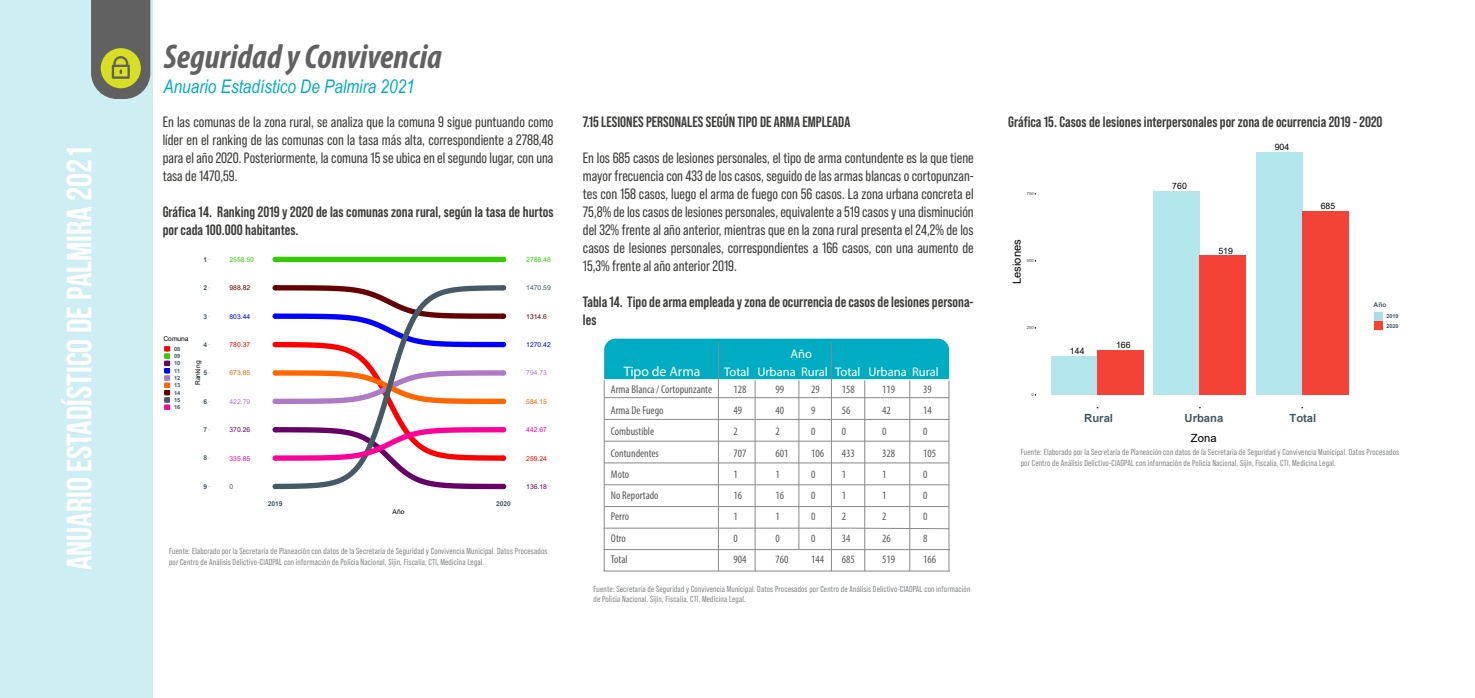
<style>
.page{position:relative;width:1475px;height:698px;background:#fff}
.page>*{position:absolute;margin:0;border:0;box-sizing:border-box;transform-origin:0 0}
.t1{font:700 35.25px "Bebas Neue";color:#fff}
.t2{font:italic 700 condensed 34.38px "Myriad Pro";color:#616161}
.t3{font:italic 18.75px "Arial Narrow";color:#00acc1}
.t4{font:15px/18px "Bebas Neue Pro";color:#3c3c3b;text-align:justify}
.t5{font:700 15px/18px "Bebas Neue Pro";color:#3c3c3b}
.t6{font:13.75px "Myriad Pro";color:#fff}
.t7{font:12.5px "Myriad Pro";color:#fff}
.t8{font:condensed 11.25px/21.2px "Myriad Pro";color:#58585a}
.t9{font:700 11.25px "Arial";color:#455a64}
.t10{font:11.25px "Arial";color:#000}
.t11{font:8.75px/10.5px "Bebas Neue Pro";letter-spacing:.02em;color:#87888a}
.t12{font:8.75px "Arial";color:#000}
.t13{font:6.75px "Arial";color:#3c0}
.t14{font:6.75px "Arial";color:#00f}
.t15{font:6.75px "Arial";color:#f00}
.t16{font:6.75px "Arial";color:#606}
.t17{font:6.75px "Arial";color:#af7ac5}
.t18{font:6.75px "Arial";color:#f60}
.t19{font:6.75px "Arial";color:#600}
.t20{font:6.75px "Arial";color:#f09}
.t21{font:6.75px "Arial";color:#455a64}
.t22{font:700 6.62px "Arial";color:#455a64}
.t23{font:6.62px "Arial";color:#000}
.t24{font:700 5.75px/7.2px "Arial";color:#455a64;text-align:justify}
.t25{font:700 5.5px/9.5px "Arial";color:#455a64}
.t26{font:4.25px "Arial";color:#4d4d4d}
</style>
<div class="page">
<div style="left:0;top:0;width:153px;height:698px;background:#cdeef2"></div>
<svg style="left:91px;top:0;width:59px;height:99px;background:#7c7f5c"></svg>
<svg style="left:272px;top:256px;width:6px;height:6px"></svg>
<svg style="left:500px;top:256px;width:6px;height:6px"></svg>
<div style="left:275px;top:257px;width:228px;height:5px;background:#3c0"></div>
<svg style="left:272px;top:285px;width:235px;height:205px"></svg>
<svg style="left:164px;top:346px;width:6px;height:64px"></svg>
<svg style="left:1035px;top:152px;width:314px;height:244px"></svg>
<hr style="left:1035px;top:361px;width:328px;height:1px;background:#fff">
<hr style="left:1035px;top:294px;width:328px;height:1px;background:#fff">
<hr style="left:1035px;top:227px;width:328px;height:1px;background:#fff">
<hr style="left:1035px;top:160px;width:328px;height:1px;background:#fff">
<hr style="left:1035px;top:394px;width:328px;height:1px;background:#fff">
<hr style="left:1035px;top:327px;width:328px;height:1px;background:#fff">
<hr style="left:1035px;top:260px;width:328px;height:1px;background:#fff">
<hr style="left:1035px;top:193px;width:328px;height:1px;background:#fff">
<hr style="left:1096px;top:140px;width:1px;height:267px;background:#fff">
<hr style="left:1199px;top:140px;width:1px;height:267px;background:#fff">
<hr style="left:1301px;top:140px;width:1px;height:267px;background:#fff">
<div style="left:1051px;top:356px;width:46px;height:39px;background:#b3e6ec"></div>
<div style="left:1097px;top:350px;width:46px;height:45px;background:#f44336"></div>
<div style="left:1256px;top:152px;width:46px;height:243px;background:#b3e6ec"></div>
<div style="left:1302px;top:211px;width:46px;height:184px;background:#f44336"></div>
<div style="left:1153px;top:191px;width:46px;height:204px;background:#b3e6ec"></div>
<div style="left:1199px;top:256px;width:46px;height:139px;background:#f44336"></div>
<div style="left:604px;top:338px;width:345px;height:41px;background:#00acc1"></div>
<hr style="left:604px;top:397px;width:345px;height:1px;background:#898888">
<hr style="left:604px;top:419px;width:345px;height:1px;background:#898888">
<hr style="left:604px;top:441px;width:345px;height:1px;background:#898888">
<hr style="left:604px;top:462px;width:345px;height:1px;background:#898888">
<hr style="left:604px;top:484px;width:345px;height:1px;background:#898888">
<hr style="left:604px;top:506px;width:345px;height:1px;background:#898888">
<svg style="left:603px;top:527px;width:345px;height:2px"></svg>
<hr style="left:603px;top:549px;width:347px;height:1px;background:#898888">
<hr style="left:603px;top:570px;width:347px;height:1px;background:#898888">
<hr style="left:718px;top:343px;width:1px;height:228px;background:#898888">
<hr style="left:754px;top:380px;width:1px;height:191px;background:#898888">
<hr style="left:798px;top:380px;width:1px;height:170px;background:#898888">
<hr style="left:864px;top:380px;width:1px;height:191px;background:#898888">
<hr style="left:909px;top:380px;width:1px;height:191px;background:#898888">
<hr style="left:831px;top:343px;width:1px;height:228px;background:#898888">
<hr style="left:948px;top:380px;width:1px;height:191px;background:#898888">
<hr style="left:604px;top:380px;width:1px;height:191px;background:#898888">
<svg style="left:1373px;top:311px;width:9px;height:10px"></svg>
<div style="left:1373px;top:312px;width:9px;height:8px;background:#a9dde3"></div>
<div style="left:1373px;top:321px;width:9px;height:9px;background:#f44336"></div>
<h1 class="t1" style="left:60px;top:570px;width:426px;rotate:-90deg">Anuario Estadístico De Palmira 2021</h1>
<h2 class="t2" style="left:164px;top:35px;width:279px">Seguridad y Convivencia</h2>
<p class="t3" style="left:163px;top:73px;width:253px">Anuario Estadístico De Palmira 2021</p>
<p class="t5" style="left:583px;top:112px;width:269px">7.15 LESIONES PERSONALES SEGÚN TIPO DE ARMA EMPLEADA</p>
<p class="t4" style="left:583px;top:148px;width:392px">En los 685 casos de lesiones personales, el tipo de arma contundente es la que tiene mayor frecuencia con 433 de los casos, seguido de las armas blancas o cortopunzan&shy;tes con 158 casos, luego el arma de fuego con 56 casos. La zona urbana concreta el 75,8% de los casos de lesiones personales, equivalente a 519 casos y una disminución del 32% frente al año anterior, mientras que en la zona rural presenta el 24,2% de los casos de lesiones personales, correspondientes a 166 casos, con una aumento de 15,3% frente al año anterior 2019.</p>
<p class="t5" style="left:583px;top:292px;width:392px">Tabla 14. Tipo de arma empleada y zona de ocurrencia de casos de lesiones persona&shy;les</p>
<p class="t4" style="left:163px;top:112px;width:392px">En las comunas de la zona rural, se analiza que la comuna 9 sigue puntuando como líder en el ranking de las comunas con la tasa más alta, correspondiente a 2788,48 para el año 2020. Posteriormente, la comuna 15 se ubica en el segundo lugar, con una tasa de 1470,59.</p>
<p class="t5" style="left:163px;top:202px;width:392px">Gráfica 14. Ranking 2019 y 2020 de las comunas zona rural, según la tasa de hurtos por cada 100.000 habitantes.</p>
<p class="t5" style="left:1008px;top:112px;width:376px">Gráfica 15. Casos de lesiones interpersonales por zona de ocurrencia 2019 - 2020</p>
<p class="t12" style="left:1274px;top:141px;width:16px">904</p>
<p class="t12" style="left:1172px;top:180px;width:16px">760</p>
<p class="t26" style="left:1026px;top:191px;width:9px">750</p>
<p class="t12" style="left:1320px;top:200px;width:16px">685</p>
<p class="t10" style="left:1009px;top:284px;width:46px;rotate:-90deg">Lesiones</p>
<p class="t12" style="left:1218px;top:244px;width:16px">519</p>
<p class="t13" style="left:229px;top:255px;width:26px">2558.59</p>
<p class="t13" style="left:526px;top:255px;width:26px">2788.48</p>
<p class="t22" style="left:203px;top:255px;width:5px">1</p>
<p class="t22" style="left:203px;top:283px;width:5px">2</p>
<p class="t22" style="left:203px;top:311px;width:5px">3</p>
<p class="t22" style="left:203px;top:340px;width:5px">4</p>
<p class="t22" style="left:203px;top:368px;width:5px">5</p>
<p class="t22" style="left:203px;top:396px;width:5px">6</p>
<p class="t22" style="left:203px;top:425px;width:5px">7</p>
<p class="t22" style="left:203px;top:453px;width:5px">8</p>
<p class="t22" style="left:203px;top:482px;width:5px">9</p>
<p class="t26" style="left:1026px;top:258px;width:9px">500</p>
<p class="t19" style="left:229px;top:283px;width:22px">988.82</p>
<p class="t21" style="left:526px;top:283px;width:26px">1470.59</p>
<p class="t22" style="left:1373px;top:300px;width:14px">Año</p>
<p class="t14" style="left:229px;top:311px;width:22px">803.44</p>
<p class="t19" style="left:526px;top:311px;width:22px">1314.6</p>
<p class="t25" style="left:1386px;top:311px;width:14px">2019<br>2020</p>
<p class="t26" style="left:1026px;top:325px;width:9px">250</p>
<p class="t23" style="left:163px;top:334px;width:27px">Comuna</p>
<p class="t24" style="left:174px;top:345px;width:8px">08<br>09<br>10<br>11<br>12<br>13<br>14<br>15<br>16</p>
<p class="t12" style="left:1069px;top:345px;width:16px">144</p>
<p class="t12" style="left:1115px;top:339px;width:16px">166</p>
<p class="t15" style="left:229px;top:340px;width:22px">780.37</p>
<p class="t14" style="left:526px;top:340px;width:26px">1270.42</p>
<p class="t17" style="left:526px;top:368px;width:22px">794.73</p>
<p class="t18" style="left:526px;top:396px;width:22px">584.15</p>
<p class="t7" style="left:790px;top:346px;width:23px">Año</p>
<p class="t23" style="left:193px;top:385px;width:26px;rotate:-90deg">Ranking</p>
<p class="t6" style="left:623px;top:362px;width:78px">Tipo de Arma</p>
<p class="t7" style="left:724px;top:364px;width:216px">Total Urbana Rural Total Urbana Rural</p>
<p class="t18" style="left:229px;top:368px;width:22px">673.85</p>
<p class="t8" style="left:611px;top:378px;width:103px">Arma Blanca / Cortopunzante<br>Arma De Fuego<br>Combustible<br>Contundentes<br>Moto<br>No Reportado<br>Perro<br>Otro<br>Total</p>
<p class="t8" style="left:733px;top:378px;width:14px">128<br>49<br>2<br>707<br>1<br>16<br>1<br>0<br>904</p>
<p class="t8" style="left:775px;top:378px;width:14px">99<br>40<br>2<br>601<br>1<br>16<br>1<br>0<br>760</p>
<p class="t8" style="left:811px;top:378px;width:14px">29<br>9<br>0<br>106<br>0<br>0<br>0<br>0<br>144</p>
<p class="t8" style="left:841px;top:378px;width:14px">158<br>56<br>0<br>433<br>1<br>1<br>2<br>34<br>685</p>
<p class="t8" style="left:882px;top:378px;width:14px">119<br>42<br>0<br>328<br>1<br>1<br>2<br>26<br>519</p>
<p class="t8" style="left:923px;top:378px;width:14px">39<br>14<br>0<br>105<br>0<br>0<br>0<br>8<br>166</p>
<p class="t26" style="left:1031px;top:392px;width:4px">0</p>
<p class="t17" style="left:229px;top:396px;width:22px">422.79</p>
<p class="t9" style="left:1084px;top:410px;width:30px">Rural</p>
<p class="t9" style="left:1184px;top:410px;width:40px">Urbana</p>
<p class="t9" style="left:1289px;top:410px;width:28px">Total</p>
<p class="t10" style="left:1190px;top:430px;width:27px">Zona</p>
<p class="t16" style="left:229px;top:425px;width:22px">370.26</p>
<p class="t20" style="left:526px;top:425px;width:22px">442.67</p>
<p class="t11" style="left:1020px;top:447px;width:380px">Fuente: Elaborado por la Secretaría de Planeación con datos de la Secretaría de Seguridad y Convivencia Municipal. Datos Procesados por Centro de Análisis Delictivo-CIADPAL con información de Policía Nacional, Sijin, Fiscalía, CTI, Medicina Legal.</p>
<p class="t20" style="left:229px;top:453px;width:22px">335.85</p>
<p class="t15" style="left:526px;top:453px;width:22px">259.24</p>
<p class="t21" style="left:229px;top:482px;width:5px">0</p>
<p class="t16" style="left:526px;top:482px;width:22px">136.18</p>
<p class="t22" style="left:268px;top:498px;width:16px">2019</p>
<p class="t22" style="left:496px;top:498px;width:16px">2020</p>
<p class="t23" style="left:392px;top:506px;width:13px">Año</p>
<p class="t11" style="left:169px;top:546px;width:380px">Fuente: Elaborado por la Secretaría de Planeación con datos de la Secretaría de Seguridad y Convivencia Municipal. Datos Procesados por Centro de Análisis Delictivo-CIADPAL con información de Policía Nacional, Sijin, Fiscalía, CTI, Medicina Legal.</p>
<p class="t11" style="left:593px;top:583px;width:378px">Fuente: Secretaría de Seguridad y Convivencia Municipal. Datos Procesados por Centro de Análisis Delictivo-CIADPAL con información de Policía Nacional, Sijin, Fiscalía, CTI, Medicina Legal.</p>
</div>
